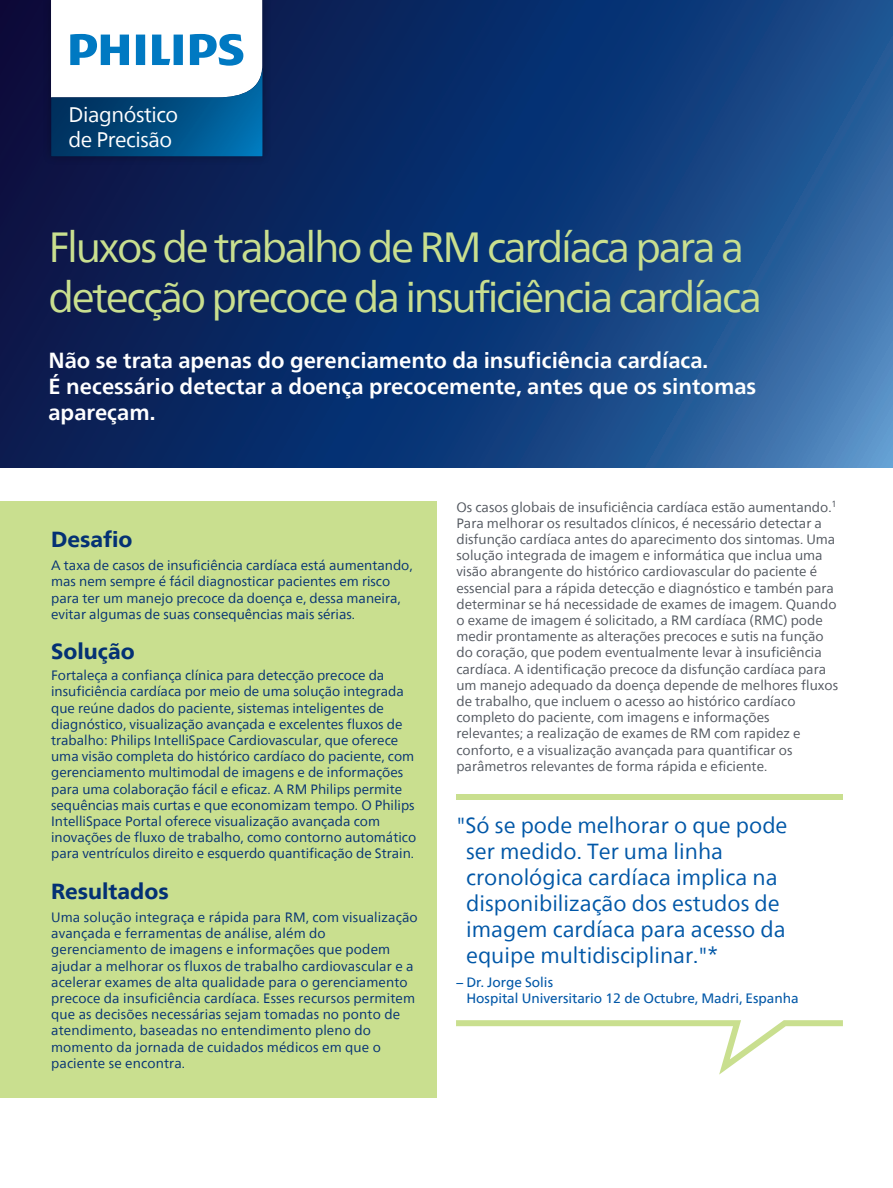
<style>
.page{position:relative;width:893px;height:1188px;background:#fff}
.page>*{position:absolute;margin:0;border:0;box-sizing:border-box;transform-origin:0 0}
._05_Main_Heading_Sma{font:42px/50.4px "Neue Frutiger World";letter-spacing:-.055em;color:#c9df8f}
.t1{font:21.75px/26.1px "Neue Frutiger World";color:#0157a7}
._05_Main_Heading_Sma-2{font:700 21.75px/26.1px "Neue Frutiger World";color:#fff}
.t2{font:800 21.75px "Neue Frutiger World";color:#043174}
.t3{font:21px/25.2px "Neue Frutiger World";letter-spacing:-.02em;color:#fff}
.t4{font:13.5px/16.2px "Neue Frutiger World";color:#043174}
.t5{font:13.5px/16.2px "Neue Frutiger World";color:#52575f}
.t6{font:13.5px/16.2px "Neue Frutiger World";color:#0157a7}
</style>
<div class="page">
<div style="left:0;top:501px;width:436px;height:597px;background:#c9df8f"></div>
<svg style="left:0;top:0;width:893px;height:467px;background:#123974"></svg>
<svg style="left:456px;top:1020px;width:387px;height:55px"></svg>
<div style="left:456px;top:794px;width:387px;height:6px;background:#c9df8f"></div>
<div style="left:42px;top:0;width:230px;height:165px;background:#231f20;opacity:.35"></div>
<div style="left:49px;top:0;width:214px;height:159px;background:#231f20;opacity:.35"></div>
<svg style="left:51px;top:0;width:211px;height:156px"></svg>
<p class="t3" style="left:69px;top:102px;width:111px">Diagnóstico de Precisão</p>
<p class="_05_Main_Heading_Sma" style="left:49px;top:223px;width:715px">Fluxos de trabalho de RM cardíaca para a detecção precoce da insuficiência cardíaca</p>
<p class="_05_Main_Heading_Sma-2" style="left:49px;top:347px;width:709px">Não se trata apenas do gerenciamento da insuficiência cardíaca.<br>É necessário detectar a doença precocemente, antes que os sintomas apareçam.</p>
<p class="t2" style="left:51px;top:527px;width:83px">Desafio</p>
<p class="t4" style="left:51px;top:558px;width:363px">A taxa de casos de insuficiência cardíaca está aumentando, mas nem sempre é fácil diagnosticar pacientes em risco para ter um manejo precoce da doença e, dessa maneira, evitar algumas de suas consequências mais sérias.</p>
<p class="t2" style="left:51px;top:639px;width:85px">Solução</p>
<p class="t4" style="left:51px;top:668px;width:367px">Fortaleça a confiança clínica para detecção precoce da insuficiência cardíaca por meio de uma solução integrada que reúne dados do paciente, sistemas inteligentes de diagnóstico, visualização avançada e excelentes fluxos de trabalho: Philips IntelliSpace Cardiovascular, que oferece uma visão completa do histórico cardíaco do paciente, com gerenciamento multimodal de imagens e de informações para uma colaboração fácil e eficaz. A RM Philips permite sequências mais curtas e que economizam tempo. O Philips IntelliSpace Portal oferece visualização avançada com inovações de fluxo de trabalho, como contorno automático para ventrículos direito e esquerdo quantificação de Strain.</p>
<p class="t2" style="left:51px;top:879px;width:119px">Resultados</p>
<p class="t4" style="left:51px;top:909px;width:368px">Uma solução integraça e rápida para RM, com visualização avançada e ferramentas de análise, além do gerenciamento de imagens e informações que podem ajudar a melhorar os fluxos de trabalho cardiovascular e a acelerar exames de alta qualidade para o gerenciamento precoce da insuficiência cardíaca. Esses recursos permitem que as decisões necessárias sejam tomadas no ponto de atendimento, baseadas no entendimento pleno do momento da jornada de cuidados médicos em que o paciente se encontra.</p>
<p class="t5" style="left:456px;top:499px;width:383px">Os casos globais de insuficiência cardíaca estão aumentando.<sup>1<br></sup>Para melhorar os resultados clínicos, é necessário detectar a disfunção cardíaca antes do aparecimento dos sintomas. Uma solução integrada de imagem e informática que inclua uma visão abrangente do histórico cardiovascular do paciente é essencial para a rápida detecção e diagnóstico e tambén para determinar se há necessidade de exames de imagem. Quando o exame de imagem é solicitado, a RM cardíaca (RMC) pode medir prontamente as alterações precoces e sutis na função do coração, que podem eventualmente levar à insuficiência cardíaca. A identificação precoce da disfunção cardíaca para um manejo adequado da doença depende de melhores fluxos de trabalho, que incluem o acesso ao histórico cardíaco completo do paciente, com imagens e informações relevantes; a realização de exames de RM com rapidez e conforto, e a visualização avançada para quantificar os parâmetros relevantes de forma rápida e eficiente.</p>
<p class="t1" style="left:466px;top:813px;width:323px;text-indent:-10px">"Só se pode melhorar o que pode ser medido. Ter uma linha cronológica cardíaca implica na disponibilização dos estudos de imagem cardíaca para acesso da equipe multidisciplinar."*</p>
<p class="t6" style="left:466px;top:975px;width:334px;text-indent:-10px">– Dr. Jorge Solis<br>Hospital Universitario 12 de Octubre, Madri, Espanha</p>
</div>
